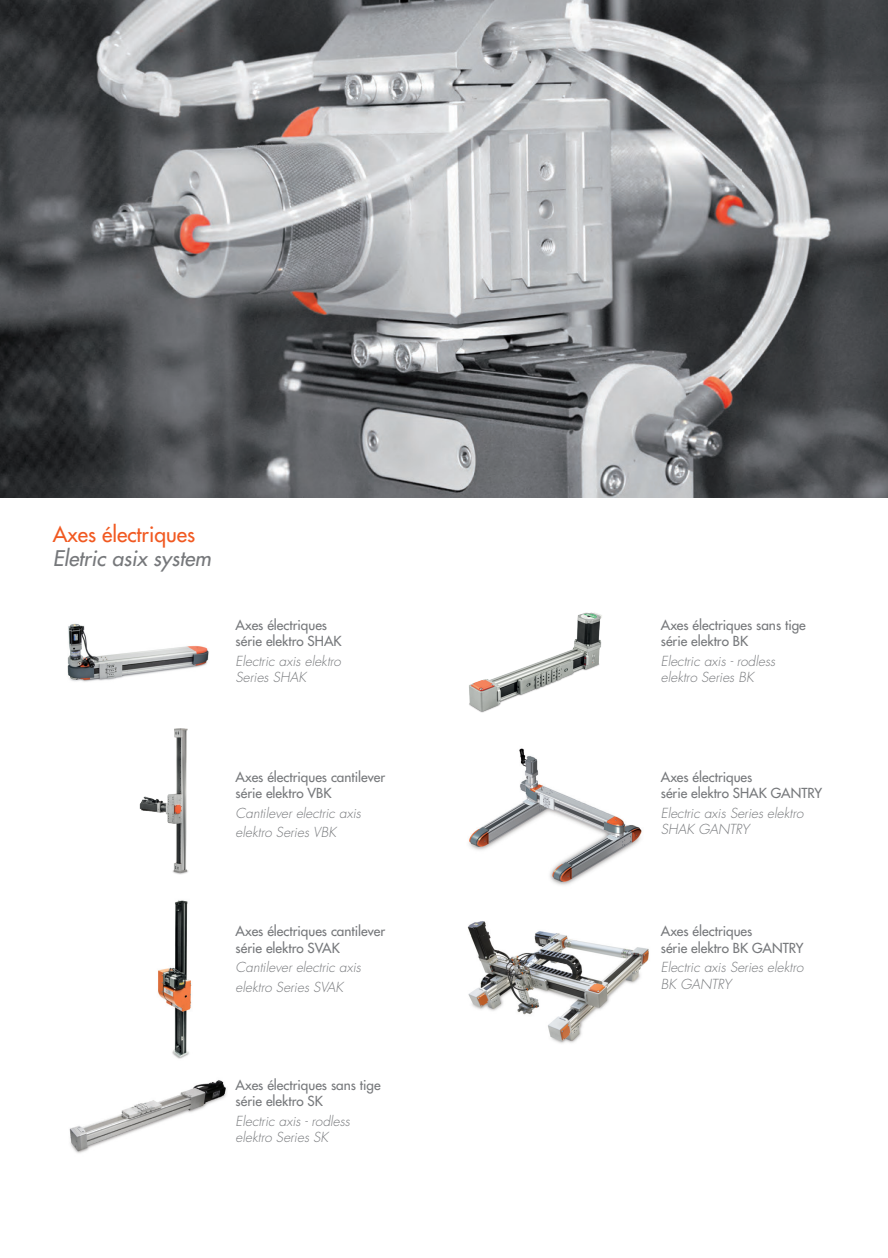
<style>
.page{position:relative;width:888px;height:1258px;background:#fff}
.page>*{position:absolute;margin:0;border:0;box-sizing:border-box;transform-origin:0 0}
.t1{font:italic 500 21px/24px "Futura Std";color:#76787b}
.BODY{font:500 13.5px/16.5px "Futura Std";color:#76787b}
.BODY-2{font:italic 300 13.5px/16.5px "Futura Std";color:#76787b}
.s1{font-style:normal;color:#f15921}
</style>
<div class="page">
<img style="left:0;top:0;width:888px;height:497px">
<img style="left:467px;top:921px;width:182px;height:123px">
<img style="left:469px;top:748px;width:173px;height:137px">
<img style="left:158px;top:900px;width:34px;height:159px">
<img style="left:67px;top:623px;width:142px;height:59px">
<img style="left:69px;top:1080px;width:158px;height:73px">
<img style="left:139px;top:728px;width:49px;height:147px">
<img style="left:469px;top:612px;width:133px;height:101px">
<p class="t1" style="left:53px;top:523px;width:160px"><span class="s1">Axes électriques<br></span>Eletric asix system</p>
<p class="BODY" style="left:236px;top:616px;width:93px">Axes électriques</p>
<p class="BODY" style="left:236px;top:633px;width:107px">série elektro SHAK</p>
<p class="BODY-2" style="left:236px;top:653px;width:107px">Electric axis elektro<br>Series SHAK</p>
<p class="BODY" style="left:236px;top:768px;width:151px">Axes électriques cantilever</p>
<p class="BODY" style="left:236px;top:785px;width:97px">série elektro VBK</p>
<p class="BODY-2" style="left:236px;top:803px;width:127px;line-height:19.5px">Cantilever electric axis elektro Series VBK</p>
<p class="BODY" style="left:236px;top:923px;width:151px">Axes électriques cantilever</p>
<p class="BODY" style="left:236px;top:939px;width:106px">série elektro SVAK</p>
<p class="BODY-2" style="left:236px;top:958px;width:127px;line-height:19.5px">Cantilever electric axis elektro Series SVAK</p>
<p class="BODY" style="left:236px;top:1076px;width:146px">Axes électriques sans tige série elektro SK</p>
<p class="BODY-2" style="left:236px;top:1113px;width:116px">Electric axis - rodless elektro Series SK</p>
<p class="BODY" style="left:661px;top:616px;width:146px">Axes électriques sans tige série elektro BK</p>
<p class="BODY-2" style="left:661px;top:653px;width:116px">Electric axis - rodless elektro Series BK</p>
<p class="BODY" style="left:661px;top:768px;width:93px">Axes électriques</p>
<p class="BODY" style="left:661px;top:785px;width:163px">série elektro SHAK GANTRY</p>
<p class="BODY-2" style="left:661px;top:805px;width:144px">Electric axis Series elektro</p>
<p class="BODY-2" style="left:661px;top:821px;width:90px">SHAK GANTRY</p>
<p class="BODY" style="left:661px;top:923px;width:93px">Axes électriques</p>
<p class="BODY" style="left:661px;top:939px;width:144px">série elektro BK GANTRY</p>
<p class="BODY-2" style="left:661px;top:959px;width:144px">Electric axis Series elektro</p>
<p class="BODY-2" style="left:661px;top:976px;width:72px">BK GANTRY</p>
</div>
